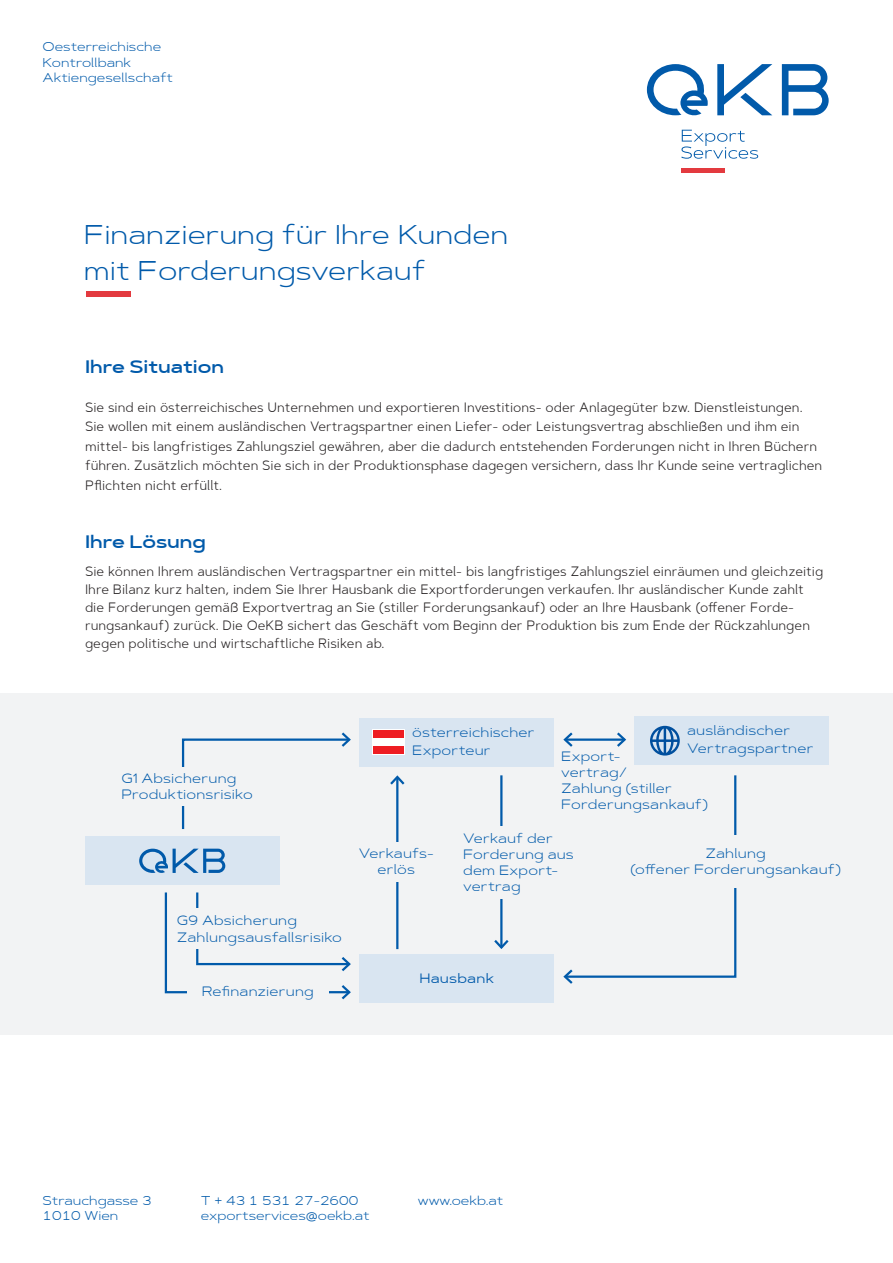
<style>
.page{position:relative;width:893px;height:1263px;background:#fff}
.page>*{position:absolute;margin:0;border:0;box-sizing:border-box;transform-origin:0 0}
.Fuß_Kopfzeile{font:300 27px "Artegra Sans Ex";color:#015aaa}
.Headline{font:600 18px "Artegra Sans Ex";color:#015aaa}
.Fließtext{font:300 13.5px/18px "Artegra Sans";color:#231f20}
.Headline-2{font:300 13.5px/19.5px "Artegra Sans";color:#231f20}
.t1{font:300 13.5px/16.2px "Artegra Sans Ex";letter-spacing:.015em;color:#015aaa}
.t2{font:13.5px "Artegra Sans Ex";letter-spacing:.02em;color:#015aaa}
.t3{font:300 12.75px/15.5px "Artegra Sans Ex";color:#015aaa}
</style>
<div class="page">
<div style="left:682px;top:168px;width:43px;height:5px;background:#e33a3f"></div>
<svg style="left:681px;top:130px;width:77px;height:29px"></svg>
<svg style="left:717px;top:64px;width:55px;height:51px"></svg>
<svg style="left:647px;top:64px;width:61px;height:52px"></svg>
<svg style="left:782px;top:64px;width:47px;height:51px"></svg>
<div style="left:86px;top:291px;width:45px;height:5px;background:#e33a3f"></div>
<div style="left:0;top:693px;width:893px;height:341px;background:#f2f3f4"></div>
<div style="left:85px;top:836px;width:194px;height:49px;background:#d9e5f1"></div>
<svg style="left:139px;top:849px;width:86px;height:24px"></svg>
<div style="left:360px;top:718px;width:194px;height:48px;background:#d9e5f1"></div>
<div style="left:372px;top:729px;width:33px;height:26px;background:#fff"></div>
<div style="left:373px;top:730px;width:31px;height:8px;background:#ee1d23"></div>
<div style="left:373px;top:746px;width:31px;height:8px;background:#ee1d23"></div>
<svg style="left:181px;top:732px;width:170px;height:98px"></svg>
<svg style="left:164px;top:892px;width:187px;height:108px"></svg>
<hr style="left:565px;top:738px;width:60px;height:3px;background:#015aaa">
<svg style="left:563px;top:732px;width:12px;height:15px"></svg>
<svg style="left:615px;top:732px;width:12px;height:15px"></svg>
<div style="left:635px;top:716px;width:194px;height:49px;background:#d9e5f1"></div>
<svg style="left:650px;top:726px;width:30px;height:29px"></svg>
<hr style="left:396px;top:777px;width:2px;height:172px;background:#015aaa">
<svg style="left:390px;top:775px;width:15px;height:12px"></svg>
<svg style="left:563px;top:775px;width:174px;height:209px"></svg>
<hr style="left:500px;top:775px;width:2px;height:172px;background:#015aaa">
<svg style="left:494px;top:937px;width:15px;height:12px"></svg>
<div style="left:348px;top:842px;width:97px;height:39px;background:#f2f3f4"></div>
<div style="left:629px;top:835px;width:213px;height:53px;background:#f2f3f4"></div>
<div style="left:463px;top:826px;width:118px;height:73px;background:#f2f3f4"></div>
<div style="left:187px;top:981px;width:141px;height:21px;background:#f2f3f4"></div>
<div style="left:103px;top:767px;width:176px;height:39px;background:#f2f3f4"></div>
<div style="left:177px;top:908px;width:181px;height:41px;background:#f2f3f4"></div>
<div style="left:360px;top:954px;width:194px;height:49px;background:#d9e5f1"></div>
<p class="t3" style="left:43px;top:39px;width:132px">Oesterreichische<br>Kontrollbank<br>Aktiengesellschaft</p>
<p class="Fuß_Kopfzeile" style="left:84px;top:217px;width:426px">Finanzierung für Ihre Kunden</p>
<p class="Fuß_Kopfzeile" style="left:84px;top:254px;width:343px">mit Forderungsverkauf</p>
<p class="Headline" style="left:85px;top:355px;width:141px">Ihre Situation</p>
<p class="Headline-2" style="left:85px;top:397px;width:739px">Sie sind ein österreichisches Unternehmen und exportieren Investitions- oder Anlagegüter bzw. Dienstleistungen.<br>Sie wollen mit einem ausländischen Vertragspartner einen Liefer- oder Leistungsvertrag abschließen und ihm ein mittel- bis langfristiges Zahlungsziel gewähren, aber die dadurch entstehenden Forderungen nicht in Ihren Büchern führen. Zusätzlich möchten Sie sich in der Produktionsphase dagegen versichern, dass Ihr Kunde seine vertraglichen Pflichten nicht erfüllt.</p>
<p class="Headline" style="left:85px;top:530px;width:122px">Ihre Lösung</p>
<p class="Fließtext" style="left:85px;top:562px;width:740px">Sie können Ihrem ausländischen Vertragspartner ein mittel- bis langfristiges Zahlungsziel einräumen und gleichzeitig Ihre Bilanz kurz halten, indem Sie Ihrer Hausbank die Exportforderungen verkaufen. Ihr ausländischer Kunde zahlt die Forderungen gemäß Exportvertrag an Sie (stiller Forderungsankauf) oder an Ihre Hausbank (offener Forde&shy;rungsankauf) zurück. Die OeKB sichert das Geschäft vom Beginn der Produktion bis zum Ende der Rückzahlungen gegen politische und wirtschaftliche Risiken ab.</p>
<p class="t1" style="left:121px;top:770px;width:133px">G1 Absicherung<br>Produktionsrisiko</p>
<p class="t1" style="left:177px;top:912px;width:167px">G9 Absicherung<br>Zahlungsausfallsrisiko</p>
<p class="t1" style="left:202px;top:983px;width:113px">Refinanzierung</p>
<p class="t1" style="left:412px;top:723px;width:124px;line-height:18px">österreichischer<br>Exporteur</p>
<p class="t1" style="left:687px;top:721px;width:128px;line-height:18px">ausländischer<br>Vertragspartner</p>
<p class="t1" style="left:561px;top:748px;width:149px">Export-<br>vertrag/<br>Zahlung (stiller<br>Forderungsankauf)</p>
<p class="t1" style="left:463px;top:830px;width:112px">Verkauf der<br>Forderung aus dem Export&shy;vertrag</p>
<p class="t1" style="left:359px;top:845px;width:76px;text-align:center">Verkaufs&shy;erlös</p>
<p class="t1" style="left:630px;top:845px;width:213px;text-align:center">Zahlung<br>(offener Forderungsankauf)</p>
<p class="t2" style="left:419px;top:970px;width:76px">Hausbank</p>
<p class="t3" style="left:43px;top:1193px;width:111px">Strauchgasse 3</p>
<p class="t3" style="left:418px;top:1193px;width:87px">www.oekb.at</p>
<p class="t3" style="left:43px;top:1208px;width:77px">1010 Wien</p>
<p class="t3" style="left:201px;top:1193px;width:170px">T + 43 1 531 27-2600 exportservices@oekb.at</p>
</div>
